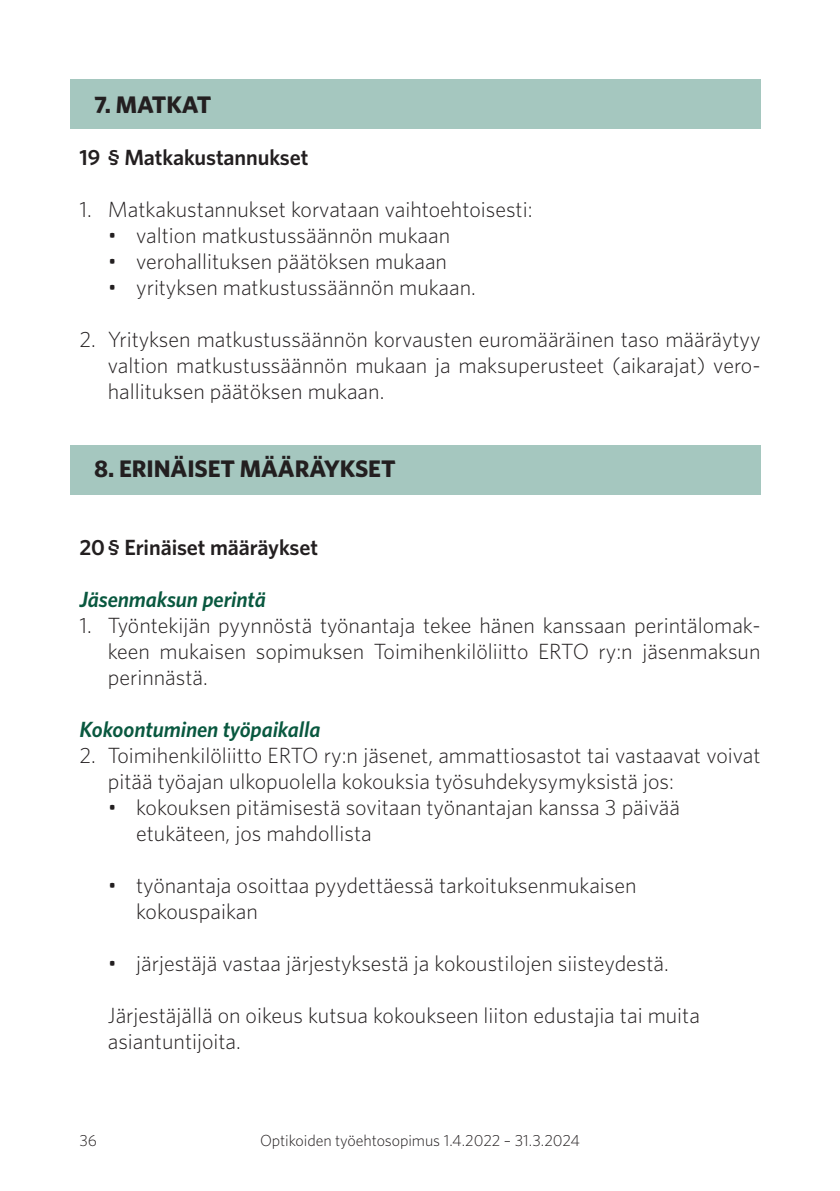
<style>
.page{position:relative;width:840px;height:1191px;background:#fff}
.page>*{position:absolute;margin:0;border:0;box-sizing:border-box;transform-origin:0 0}
.t1{font:700 24px "Whitney";letter-spacing:-.005em;color:#231f20}
.t2{font:300 22px/26px "Whitney";color:#231f20}
.t3{font:600 22px "Whitney";letter-spacing:-.005em;color:#231f20}
.t4{font:italic 600 22px "Whitney";letter-spacing:-.005em;color:#09583f}
.t5{font:300 16px "Whitney";letter-spacing:-.005em;color:#231f20}
</style>
<div class="page">
<div style="left:70px;top:445px;width:690px;height:49px;background:#a5c7bf"></div>
<div style="left:70px;top:79px;width:690px;height:50px;background:#a5c7bf"></div>
<p class="t1" style="left:94px;top:88px;width:119px">7. MATKAT</p>
<p class="t3" style="left:79px;top:142px;width:230px">19 § Matkakustannukset</p>
<p class="t2" style="left:79px;top:195px;width:454px">1. Matkakustannukset korvataan vaihtoehtoisesti:</p>
<p class="t2" style="left:108px;top:221px;width:343px">• valtion matkustussäännön mukaan</p>
<p class="t2" style="left:108px;top:247px;width:340px">• verohallituksen päätöksen mukaan</p>
<p class="t2" style="left:108px;top:273px;width:369px">• yrityksen matkustussäännön mukaan.</p>
<p class="t2" style="left:108px;top:325px;width:654px;text-align:justify;text-indent:-28px">2. Yrityksen matkustussäännön korvausten euromääräinen taso määräytyy valtion matkustussäännön mukaan ja maksuperusteet (aikarajat) vero&shy;hallituksen päätöksen mukaan.</p>
<p class="t1" style="left:94px;top:452px;width:303px">8. ERINÄISET MÄÄRÄYKSET</p>
<p class="t3" style="left:79px;top:532px;width:240px">20§ Erinäiset määräykset</p>
<p class="t4" style="left:79px;top:584px;width:188px">Jäsenmaksun perintä</p>
<p class="t2" style="left:108px;top:611px;width:654px;text-align:justify;text-indent:-28px">1. Työntekijän pyynnöstä työnantaja tekee hänen kanssaan perintälomak&shy;keen mukaisen sopimuksen Toimihenkilöliitto ERTO ry:n jäsenmaksun perinnästä.</p>
<p class="t4" style="left:79px;top:714px;width:242px">Kokoontuminen työpaikalla</p>
<p class="t2" style="left:108px;top:741px;width:654px;text-indent:-28px">2. Toimihenkilöliitto ERTO ry:n jäsenet, ammattiosastot tai vastaavat voivat pitää työajan ulkopuolella kokouksia työsuhdekysymyksistä jos:</p>
<p class="t2" style="left:136px;top:793px;width:545px;text-indent:-28px">• kokouksen pitämisestä sovitaan työnantajan kanssa 3 päivää etukäteen, jos mahdollista</p>
<p class="t2" style="left:136px;top:871px;width:501px;text-indent:-28px">• työnantaja osoittaa pyydettäessä tarkoituksenmukaisen kokouspaikan</p>
<p class="t2" style="left:108px;top:949px;width:562px">• järjestäjä vastaa järjestyksestä ja kokoustilojen siisteydestä.</p>
<p class="t2" style="left:108px;top:1001px;width:593px">Järjestäjällä on oikeus kutsua kokoukseen liiton edustajia tai muita asiantuntijoita.</p>
<p class="t5" style="left:79px;top:1129px;width:19px">36</p>
<p class="t5" style="left:260px;top:1129px;width:321px">Optikoiden työehtosopimus 1.4.2022 – 31.3.2024</p>
</div>
